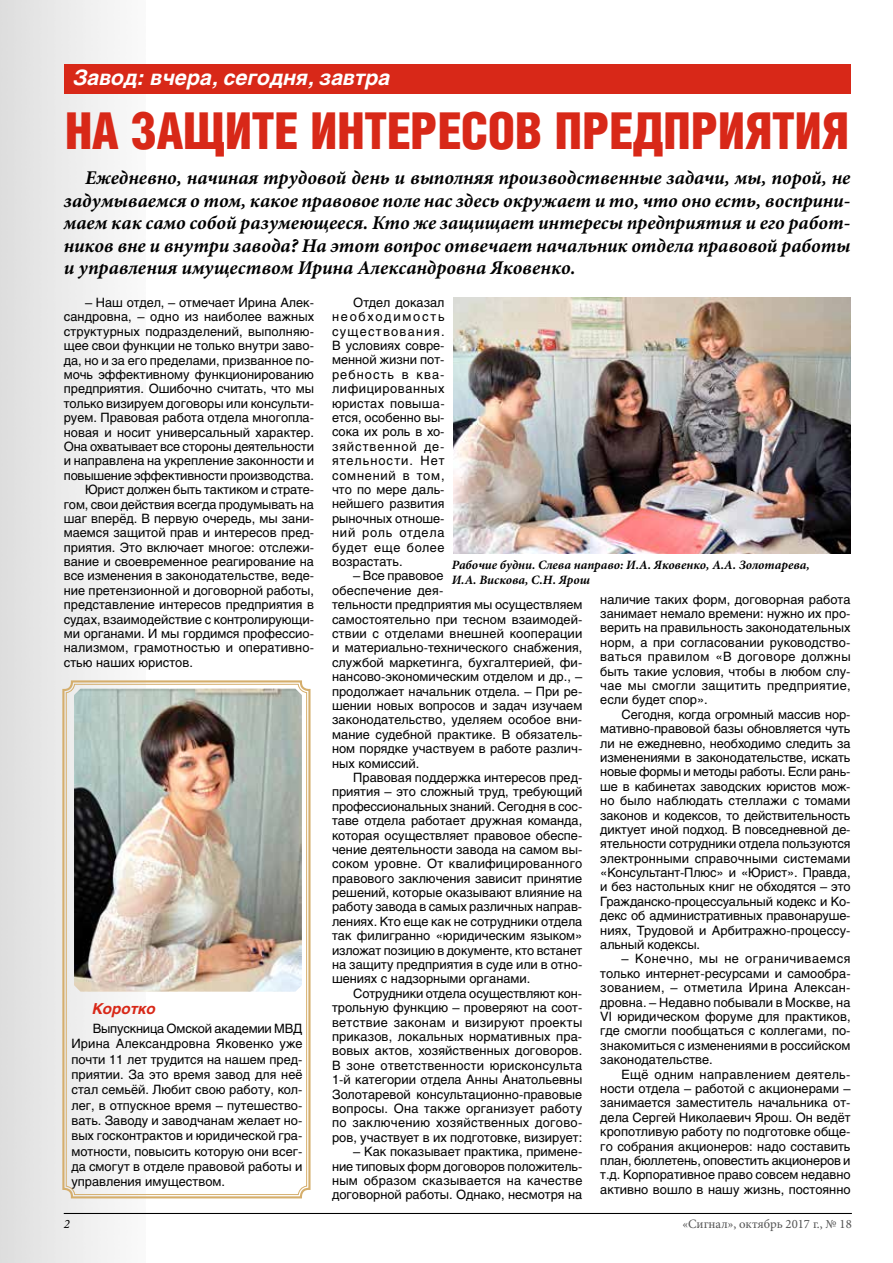
<style>
.page{position:relative;width:893px;height:1263px;background:#fff}
.page>*{position:absolute;margin:0;border:0;box-sizing:border-box;transform-origin:0 0}
.t1{font:900 51px "Helios Cond";letter-spacing:.045em;color:#d82818}
.t2{font:italic 700 21px "Helios";color:#fff}
.t3{font:italic 700 19.5px/22.5px "Minion Pro";color:#000;text-align:justify}
.t4{font:italic 700 15px "Helios";color:#d82818}
.t5{font:12.75px/14.4px "Helios";color:#000;text-align:justify}
.t6{font:italic 700 12.75px/15.3px "Minion Pro";color:#000}
.t7{font:12.75px "Minion Pro";color:#535353}
.t8{font:italic 12.75px "Minion Pro";color:#000}
</style>
<div class="page">
<hr style="left:64px;top:1213px;width:788px;height:1px;background:#000">
<div style="left:64px;top:64px;width:786px;height:30px;background:#d82818"></div>
<img style="left:453px;top:297px;width:397px;height:257px">
<img style="left:61px;top:679px;width:250px;height:520px">
<div style="left:66px;top:684px;width:241px;height:511px;border:1px solid #d5ae6c;border-radius:8px"></div>
<h2 class="t2" style="left:73px;top:66px;width:318px">Завод: вчера, сегодня, завтра</h2>
<h1 class="t1" style="left:65px;top:102px;width:326px">На защите интерес</h1>
<h1 class="t1" style="left:488px;top:102px;width:363px">ов предприятия</h1>
<p class="t3" style="left:64px;top:166px;width:788px;text-indent:21px">Ежедневно, начиная трудовой день и выполняя производственные задачи, мы, порой, не задумываемся о том, какое правовое поле нас здесь окружает и то, что оно есть, восприни&shy;маем как само собой разумеющееся. Кто же защищает интересы предприятия и его работ&shy;ников вне и внутри завода? На этот вопрос отвечает начальник отдела правовой работы и управления имуществом Ирина Александровна Яковенко.</p>
<p class="t5" style="left:85px;top:295px;width:230px">– Наш отдел, – отмечает Ирина Алек-</p>
<p class="t5" style="left:64px;top:309px;width:252px">сандровна, – одно из наиболее важных</p>
<p class="t5" style="left:64px;top:324px;width:252px">структурных подразделений, выполняю-</p>
<p class="t5" style="left:64px;top:338px;width:252px">щее свои функции не только внутри заво-</p>
<p class="t5" style="left:64px;top:353px;width:252px">да, но и за его пределами, призванное по-</p>
<p class="t5" style="left:64px;top:367px;width:252px">мочь эффективному функционированию</p>
<p class="t5" style="left:64px;top:381px;width:252px">предприятия. Ошибочно считать, что мы</p>
<p class="t5" style="left:64px;top:396px;width:252px">только визируем договоры или консульти-</p>
<p class="t5" style="left:64px;top:410px;width:252px">руем. Правовая работа отдела многопла-</p>
<p class="t5" style="left:64px;top:425px;width:252px">новая и носит универсальный характер.</p>
<p class="t5" style="left:64px;top:439px;width:252px">Она охватывает все стороны деятельности</p>
<p class="t5" style="left:64px;top:453px;width:252px">и направлена на укрепление законности и</p>
<p class="t5" style="left:64px;top:468px;width:252px">повышение эффективности производства.</p>
<p class="t5" style="left:85px;top:482px;width:231px">Юрист должен быть тактиком и страте-</p>
<p class="t5" style="left:64px;top:497px;width:252px">гом, свои действия всегда продумывать на</p>
<p class="t5" style="left:64px;top:511px;width:252px">шаг вперёд. В первую очередь, мы зани-</p>
<p class="t5" style="left:64px;top:525px;width:252px">маемся защитой прав и интересов пред-</p>
<p class="t5" style="left:64px;top:540px;width:252px">приятия. Это включает многое: отслежи-</p>
<p class="t5" style="left:64px;top:554px;width:252px">вание и своевременное реагирование на</p>
<p class="t5" style="left:64px;top:569px;width:252px">все изменения в законодательстве, веде-</p>
<p class="t5" style="left:64px;top:583px;width:252px">ние претензионной и договорной работы,</p>
<p class="t5" style="left:64px;top:597px;width:252px">представление интересов предприятия в</p>
<p class="t5" style="left:64px;top:612px;width:252px">судах, взаимодействие с контролирующи-</p>
<p class="t5" style="left:64px;top:626px;width:252px">ми органами. И мы гордимся профессио-</p>
<p class="t5" style="left:64px;top:641px;width:252px">нализмом, грамотностью и оперативно-</p>
<p class="t5" style="left:64px;top:655px;width:131px">стью наших юристов.</p>
<p class="t4" style="left:93px;top:999px;width:65px">Коротко</p>
<p class="t5" style="left:71px;top:1021px;width:233px;line-height:15.3px;text-indent:21px">Выпускница Омской академии МВД Ирина Александровна Яковенко уже почти 11 лет трудится на нашем пред&shy;приятии. За это время завод для неё стал семьёй. Любит свою работу, кол&shy;лег, в отпускное время – путешество&shy;вать. Заводу и заводчанам желает но&shy;вых госконтрактов и юридической гра&shy;мотности, повысить которую они всег&shy;да смогут в отделе правовой работы и управления имуществом.</p>
<p class="t5" style="left:332px;top:295px;width:114px;text-indent:21px">Отдел доказал необходимость существования.<br>В условиях совре&shy;менной жизни пот&shy;ребность в ква&shy;лифицированных юристах повыша&shy;ется, особенно вы&shy;сока их роль в хо&shy;зяйственной де&shy;ятельности. Нет сомнений в том, что по мере даль&shy;нейшего развития рыночных отноше&shy;ний роль отдела будет еще более возрастать.</p>
<p class="t5" style="left:332px;top:568px;width:252px;text-align:left;text-indent:21px">– Все правовое<br>обеспечение дея-<br>тельности предприятия мы осуществляем самостоятельно при тесном взаимодей&shy;ствии с отделами внешней кооперации и материально-технического снабжения, службой маркетинга, бухгалтерией, фи&shy;нансово-экономическим отделом и др., – продолжает начальник отдела. – При ре&shy;шении новых вопросов и задач изучаем законодательство, уделяем особое вни&shy;мание судебной практике. В обязатель&shy;ном порядке участвуем в работе различ&shy;ных комиссий.</p>
<p class="t5" style="left:332px;top:770px;width:252px;text-indent:21px">Правовая поддержка интересов пред&shy;приятия – это сложный труд, требующий профессиональных знаний. Сегодня в сос&shy;таве отдела работает дружная команда, которая осуществляет правовое обеспе&shy;чение деятельности завода на самом вы&shy;соком уровне. От квалифицированного правового заключения зависит принятие решений, которые оказывают влияние на работу завода в самых различных направ&shy;лениях. Кто еще как не сотрудники отдела так филигранно «юридическим языком» изложат позицию в документе, кто встанет на защиту предприятия в суде или в отно&shy;шениях с надзорными органами.</p>
<p class="t5" style="left:332px;top:986px;width:252px;text-indent:21px">Сотрудники отдела осуществляют кон&shy;трольную функцию – проверяют на соот&shy;ветствие законам и визируют проекты приказов, локальных нормативных пра&shy;вовых актов, хозяйственных договоров.<br>В зоне ответственности юрисконсульта 1-й категории отдела Анны Анатольевны Золотаревой консультационно-правовые вопросы. Она также организует работу по заключению хозяйственных догово&shy;ров, участвует в их подготовке, визирует:</p>
<p class="t5" style="left:332px;top:1144px;width:252px;text-indent:21px">– Как показывает практика, примене&shy;ние типовых форм договоров положитель&shy;ным образом сказывается на качестве договорной работы. Однако, несмотря на</p>
<p class="t6" style="left:452px;top:557px;width:359px">Рабочие будни. Слева направо: И.А. Яковенко, А.А. Золотарева,<br>И.А. Вискова, С.Н. Ярош</p>
<p class="t5" style="left:600px;top:592px;width:252px">наличие таких форм, договорная работа занимает немало времени: нужно их про&shy;верить на правильность законодательных норм, а при согласовании руководство&shy;ваться правилом «В договоре должны быть такие условия, чтобы в любом слу&shy;чае мы смогли защитить предприятие, если будет спор».</p>
<p class="t5" style="left:600px;top:707px;width:252px;text-indent:21px">Сегодня, когда огромный массив нор&shy;мативно-правовой базы обновляется чуть ли не ежедневно, необходимо следить за изменениями в законодательстве, искать новые формы и методы работы. Если рань&shy;ше в кабинетах заводских юристов мож&shy;но было наблюдать стеллажи с томами законов и кодексов, то действительность диктует иной подход. В повседневной де&shy;ятельности сотрудники отдела пользуются электронными справочными системами «Консультант-Плюс» и «Юрист». Правда, и без настольных книг не обходятся – это Гражданско-процессуальный кодекс и Ко&shy;декс об административных правонаруше&shy;ниях, Трудовой и Арбитражно-процессу&shy;альный кодексы.</p>
<p class="t5" style="left:600px;top:952px;width:252px;text-indent:21px">– Конечно, мы не ограничиваемся только интернет-ресурсами и самообра&shy;зованием, – отметила Ирина Алексан&shy;дровна. – Недавно побывали в Москве, на VI юридическом форуме для практиков, где смогли пообщаться с коллегами, по&shy;знакомиться с изменениями в российском законодательстве.</p>
<p class="t5" style="left:600px;top:1067px;width:252px;text-indent:21px">Ещё одним направлением деятель&shy;ности отдела – работой с акционерами – занимается заместитель начальника от&shy;дела Сергей Николаевич Ярош. Он ведёт кропотливую работу по подготовке обще&shy;го собрания акционеров: надо составить план, бюллетень, оповестить акционеров и т.д. Корпоративное право совсем недавно активно вошло в нашу жизнь, постоянно</p>
<p class="t8" style="left:64px;top:1215px;width:8px">2</p>
<p class="t7" style="left:682px;top:1215px;width:171px">«Сигнал», октябрь 2017 г., № 18</p>
</div>
